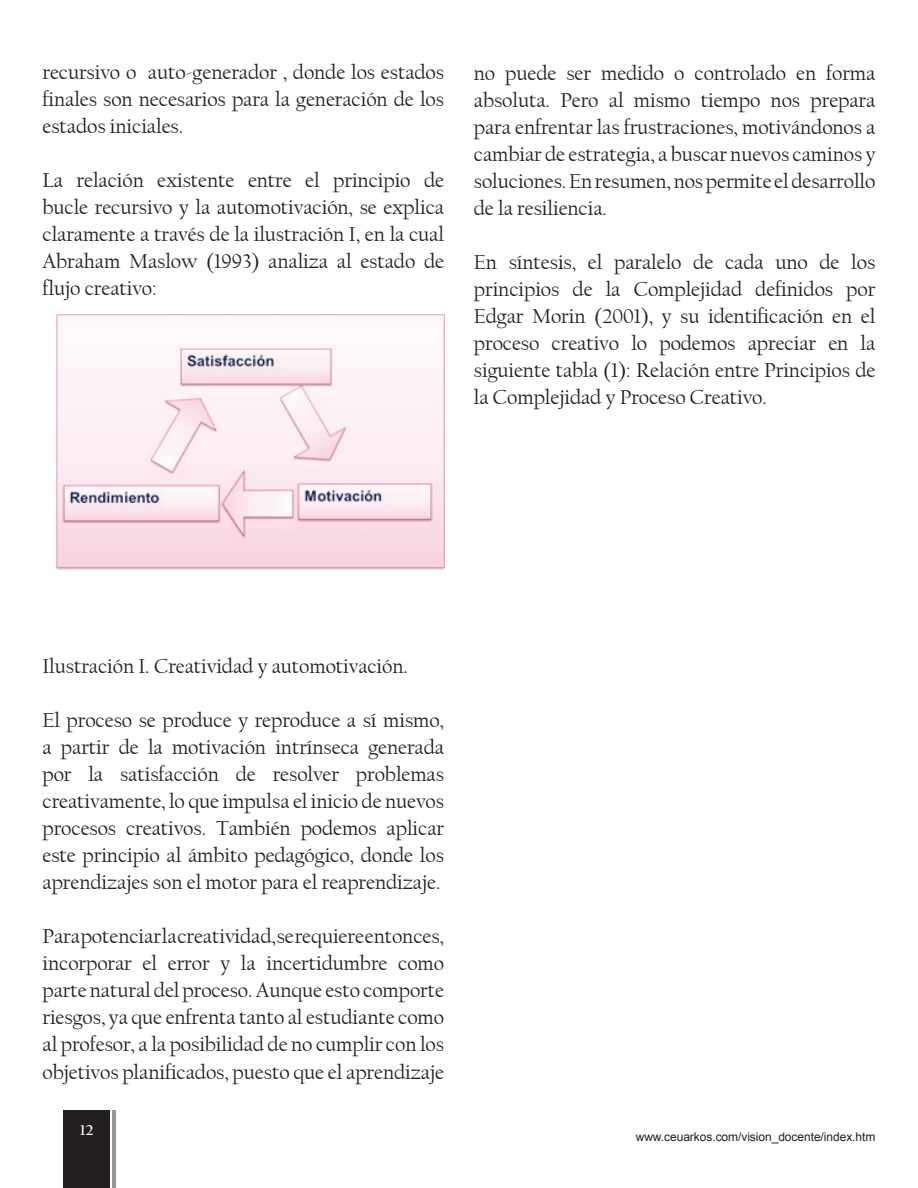
<style>
.page{position:relative;width:918px;height:1188px;background:#fff}
.page>*{position:absolute;margin:0;border:0;box-sizing:border-box;transform-origin:0 0}
.t1{font:21px/27px "Californian FB";letter-spacing:-.005em;color:#231f20;text-align:justify}
.t2{font:700 15px "Californian FB";color:#fff}
.t3{font:12px "Arial";letter-spacing:-.005em;color:#231f20}
</style>
<div class="page">
<div style="left:64px;top:1110px;width:46px;height:78px;background:#231f20"></div>
<hr style="left:113px;top:1110px;width:3px;height:78px;background:#939598">
<img style="left:56px;top:315px;width:388px;height:255px">
<p class="t1" style="left:43px;top:59px;width:403px">recursivo o auto-generador , donde los estados finales son necesarios para la generación de los estados iniciales.</p>
<p class="t1" style="left:43px;top:167px;width:403px">La relación existente entre el principio de bucle recursivo y la automotivación, se explica claramente a través de la ilustración I, en la cual Abraham Maslow (1993) analiza al estado de flujo creativo:</p>
<p class="t1" style="left:474px;top:59px;width:403px">no puede ser medido o controlado en forma absoluta. Pero al mismo tiempo nos prepara para enfrentar las frustraciones, motivándonos a cambiar de estrategia, a buscar nuevos caminos y soluciones. En resumen, nos permite el desarrollo de la resiliencia.</p>
<p class="t1" style="left:474px;top:248px;width:403px">En síntesis, el paralelo de cada uno de los principios de la Complejidad definidos por Edgar Morin (2001), y su identificación en el proceso creativo lo podemos apreciar en la siguiente tabla (1): Relación entre Principios de la Complejidad y Proceso Creativo.</p>
<p class="t1" style="left:43px;top:653px;width:367px">Ilustración I. Creatividad y automotivación.</p>
<p class="t1" style="left:43px;top:707px;width:403px">El proceso se produce y reproduce a sí mismo, a partir de la motivación intrínseca generada por la satisfacción de resolver problemas creativamente, lo que impulsa el inicio de nuevos procesos creativos. También podemos aplicar este principio al ámbito pedagógico, donde los aprendizajes son el motor para el reaprendizaje.</p>
<p class="t1" style="left:43px;top:923px;width:403px">Para potenciar la creatividad, se requiere entonces, incorporar el error y la incertidumbre como parte natural del proceso. Aunque esto comporte riesgos, ya que enfrenta tanto al estudiante como al profesor, a la posibilidad de no cumplir con los objetivos planificados, puesto que el aprendizaje</p>
<p class="t2" style="left:80px;top:1121px;width:15px">12</p>
<p class="t3" style="left:636px;top:1129px;width:241px">www.ceuarkos.com/vision_docente/index.htm</p>
</div>
